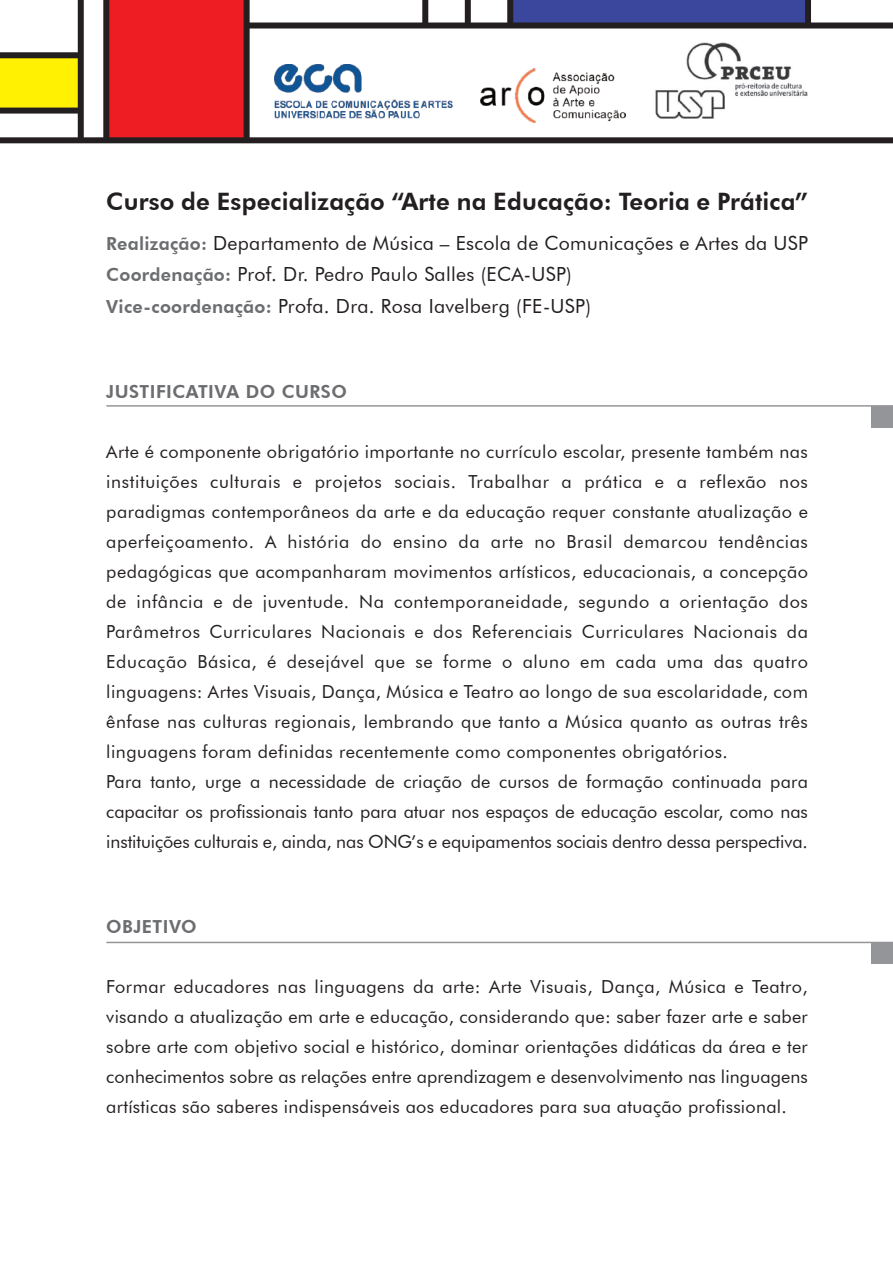
<style>
.page{position:relative;width:893px;height:1263px;background:#fff}
.page>*{position:absolute;margin:0;border:0;box-sizing:border-box;transform-origin:0 0}
.t1{font:800 24px "Futura BT";letter-spacing:.005em;color:#231f20}
.t2{font:19.5px/31.5px "Futura BT";letter-spacing:.015em;color:#231f20}
.t3{font:18px/30px "Futura BT";letter-spacing:.025em;color:#231f20}
.t4{font:800 18px "Futura BT";letter-spacing:.025em;color:#6c6d70}
.s1{font-weight:800;font-size:18px;color:#6c6d70}
</style>
<div class="page">
<div style="left:510px;top:0;width:298px;height:26px;background:#3b479d"></div>
<div style="left:106px;top:0;width:141px;height:140px;background:#ee1d23"></div>
<div style="left:0;top:55px;width:81px;height:56px;background:#fff101"></div>
<img style="left:275px;top:65px;width:178px;height:54px">
<img style="left:480px;top:68px;width:145px;height:55px">
<img style="left:655px;top:43px;width:153px;height:76px">
<div style="left:0;top:137px;width:893px;height:6px;background:#231f20"></div>
<div style="left:0;top:108px;width:81px;height:6px;background:#231f20"></div>
<div style="left:0;top:52px;width:81px;height:6px;background:#231f20"></div>
<div style="left:247px;top:23px;width:646px;height:6px;background:#231f20"></div>
<div style="left:507px;top:0;width:6px;height:25px;background:#231f20"></div>
<div style="left:465px;top:0;width:6px;height:25px;background:#231f20"></div>
<div style="left:422px;top:0;width:6px;height:25px;background:#231f20"></div>
<div style="left:805px;top:0;width:6px;height:26px;background:#231f20"></div>
<div style="left:103px;top:0;width:6px;height:140px;background:#231f20"></div>
<div style="left:78px;top:0;width:6px;height:140px;background:#231f20"></div>
<div style="left:244px;top:0;width:6px;height:140px;background:#231f20"></div>
<hr style="left:106px;top:405px;width:787px;height:2px;background:#939598">
<hr style="left:106px;top:942px;width:787px;height:1px;background:#939598">
<div style="left:872px;top:406px;width:21px;height:21px;background:#939598"></div>
<div style="left:872px;top:942px;width:21px;height:22px;background:#939598"></div>
<h1 class="t1" style="left:106px;top:186px;width:703px">Curso de Especialização “Arte na Educação: Teoria e Prática”</h1>
<p class="t2" style="left:106px;top:227px;width:703px"><span class="s1">Realização:</span> Departamento de Música – Escola de Comunicações e Artes da USP<br><span class="s1">Coordenação:</span> Prof. Dr. Pedro Paulo Salles (ECA-USP)<br><span class="s1">Vice-coordenação:</span> Profa. Dra. Rosa Iavelberg (FE-USP)</p>
<p class="t4" style="left:106px;top:381px;width:242px">JUSTIFICATIVA DO CURSO</p>
<p class="t3" style="left:106px;top:436px;width:703px">Arte é componente obrigatório importante no currículo escolar, presente também nas instituições culturais e projetos sociais. Trabalhar a prática e a reflexão nos paradigmas contemporâneos da arte e da educação requer constante atualização e aperfeiçoamento. A história do ensino da arte no Brasil demarcou tendências pedagógicas que acompanharam movimentos artísticos, educacionais, a concepção de infância e de juventude. Na contemporaneidade, segundo a orientação dos Parâmetros Curriculares Nacionais e dos Referenciais Curriculares Nacionais da Educação Básica, é desejável que se forme o aluno em cada uma das quatro linguagens: Artes Visuais, Dança, Música e Teatro ao longo de sua escolaridade, com ênfase nas culturas regionais, lembrando que tanto a Música quanto as outras três linguagens foram definidas recentemente como componentes obrigatórios.<br>Para tanto, urge a necessidade de criação de cursos de formação continuada para capacitar os profissionais tanto para atuar nos espaços de educação escolar, como nas instituições culturais e, ainda, nas ONG’s e equipamentos sociais dentro dessa perspectiva.</p>
<p class="t4" style="left:106px;top:916px;width:92px">OBJETIVO</p>
<p class="t3" style="left:106px;top:971px;width:703px;text-align:justify">Formar educadores nas linguagens da arte: Arte Visuais, Dança, Música e Teatro, visando a atualização em arte e educação, considerando que: saber fazer arte e saber sobre arte com objetivo social e histórico, dominar orientações didáticas da área e ter conhecimentos sobre as relações entre aprendizagem e desenvolvimento nas linguagens artísticas são saberes indispensáveis aos educadores para sua atuação profissional.</p>
</div>
